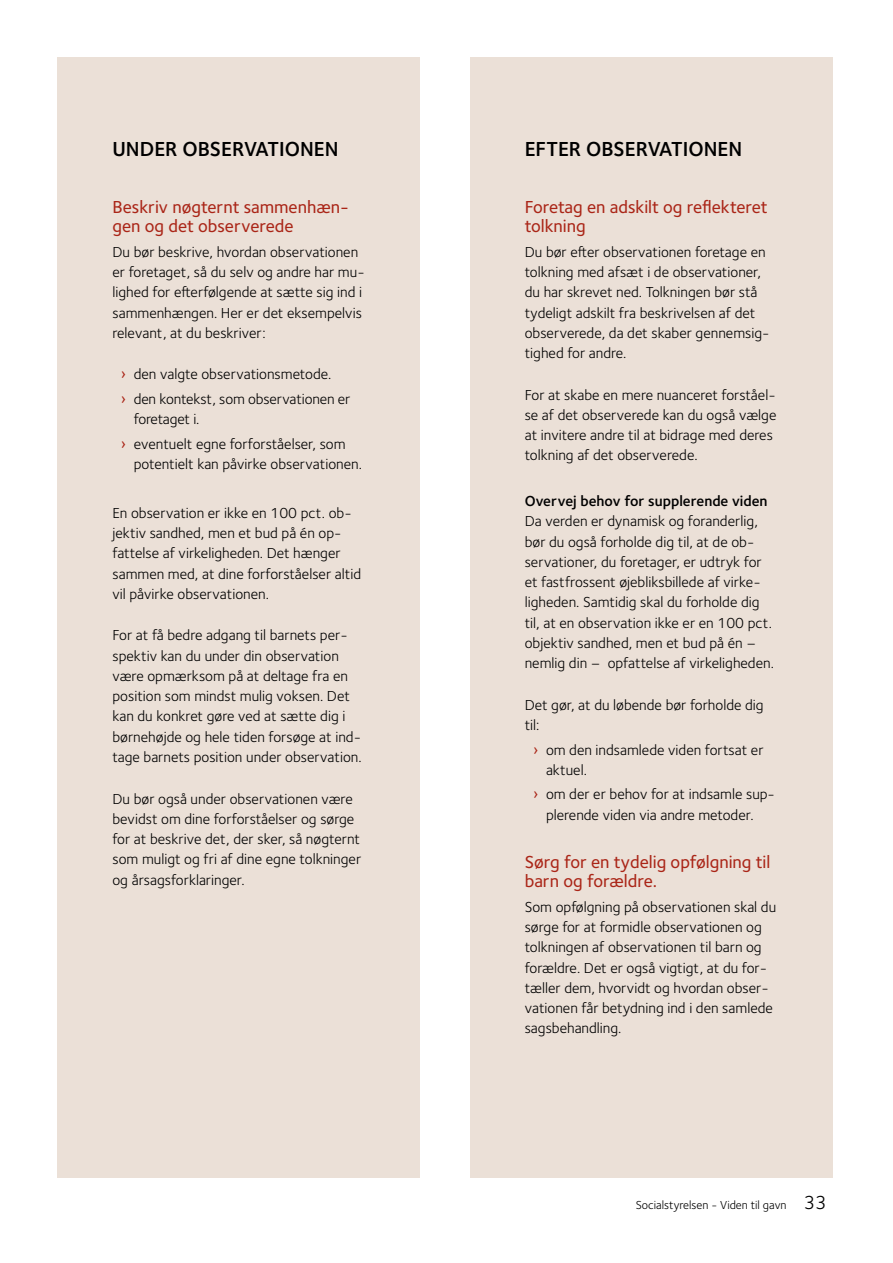
<style>
.page{position:relative;width:893px;height:1263px;background:#fff}
.page>*{position:absolute;margin:0;border:0;box-sizing:border-box;transform-origin:0 0}
.brodtxt{font:600 21px "Foundry Sterling";color:#000}
.brodtxt-rod-bold{font:500 18px/19.5px "Foundry Sterling";color:#aa2517}
.brodtxt-2{font:15px/20.2px "Foundry Sterling";color:#000}
.underunderoverksirft{font:600 15px "Foundry Sterling";color:#000}
.t1{font:12px "Foundry Sterling Book 3";color:#000}
.s1{font-size:18px;color:#aa2517}
.s2{font-family:"Foundry Sterling";font-size:19.5px}
</style>
<div class="page">
<div style="left:58px;top:57px;width:362px;height:1121px;background:#ebe0d7"></div>
<div style="left:470px;top:57px;width:362px;height:1121px;background:#ebe0d7"></div>
<p class="brodtxt" style="left:112px;top:137px;width:228px">UNDER OBSERVATIONEN</p>
<p class="brodtxt-rod-bold" style="left:112px;top:197px;width:238px">Beskriv nøgternt sammenhæn&shy;gen og det observerede</p>
<p class="brodtxt-2" style="left:112px;top:242px;width:254px">Du bør beskrive, hvordan observationen er foretaget, så du selv og andre har mu&shy;lighed for efterfølgende at sætte sig ind i sammenhængen. Her er det eksempelvis relevant, at du beskriver:</p>
<p class="brodtxt-2" style="left:121px;top:364px;width:212px"><span class="s1">›</span> den valgte observationsmetode.</p>
<p class="brodtxt-2" style="left:134px;top:389px;width:218px;text-indent:-13px"><span class="s1">›</span> den kontekst, som observationen er foretaget i.</p>
<p class="brodtxt-2" style="left:134px;top:434px;width:230px;text-indent:-13px"><span class="s1">›</span> eventuelt egne forforståelser, som potentielt kan påvirke observationen.</p>
<p class="brodtxt-2" style="left:112px;top:503px;width:250px">En observation er ikke en 100 pct. ob&shy;jektiv sandhed, men et bud på én op&shy;fattelse af virkeligheden. Det hænger sammen med, at dine forforståelser altid vil påvirke observationen.</p>
<p class="brodtxt-2" style="left:112px;top:625px;width:251px">For at få bedre adgang til barnets per&shy;spektiv kan du under din observation være opmærksom på at deltage fra en position som mindst mulig voksen. Det kan du konkret gøre ved at sætte dig i børnehøjde og hele tiden forsøge at ind&shy;tage barnets position under observation.</p>
<p class="brodtxt-2" style="left:112px;top:788px;width:250px">Du bør også under observationen være bevidst om dine forforståelser og sørge for at beskrive det, der sker, så nøgternt som muligt og fri af dine egne tolkninger og årsagsforklaringer.</p>
<p class="brodtxt" style="left:525px;top:137px;width:219px">EFTER OBSERVATIONEN</p>
<p class="brodtxt-rod-bold" style="left:525px;top:197px;width:244px">Foretag en adskilt og reflekteret tolkning</p>
<p class="brodtxt-2" style="left:525px;top:242px;width:246px">Du bør efter observationen foretage en tolkning med afsæt i de observationer, du har skrevet ned. Tolkningen bør stå tydeligt adskilt fra beskrivelsen af det observerede, da det skaber gennemsig&shy;tighed for andre.</p>
<p class="brodtxt-2" style="left:525px;top:385px;width:253px">For at skabe en mere nuanceret forståel&shy;se af det observerede kan du også vælge at invitere andre til at bidrage med deres tolkning af det observerede.</p>
<p class="underunderoverksirft" style="left:525px;top:492px;width:244px">Overvej behov for supplerende viden</p>
<p class="brodtxt-2" style="left:525px;top:511px;width:251px">Da verden er dynamisk og foranderlig, bør du også forholde dig til, at de ob&shy;servationer, du foretager, er udtryk for et fastfrossent øjebliksbillede af virke&shy;ligheden. Samtidig skal du forholde dig til, at en observation ikke er en 100 pct. objektiv sandhed, men et bud på én – nemlig din – opfattelse af virkeligheden.</p>
<p class="brodtxt-2" style="left:525px;top:695px;width:240px">Det gør, at du løbende bør forholde dig til:</p>
<p class="brodtxt-2" style="left:546px;top:739px;width:219px;text-indent:-13px"><span class="s1">›</span> om den indsamlede viden fortsat er aktuel.</p>
<p class="brodtxt-2" style="left:533px;top:784px;width:243px;text-align:center"><span class="s1">›</span> om der er behov for at indsamle sup&shy;plerende viden via andre metoder.</p>
<p class="brodtxt-rod-bold" style="left:525px;top:852px;width:247px">Sørg for en tydelig opfølgning til barn og forældre.</p>
<p class="brodtxt-2" style="left:525px;top:897px;width:253px">Som opfølgning på observationen skal du sørge for at formidle observationen og tolkningen af observationen til barn og forældre. Det er også vigtigt, at du for&shy;tæller dem, hvorvidt og hvordan obser&shy;vationen får betydning ind i den samlede sagsbehandling.</p>
<p class="t1" style="left:636px;top:1198px;width:193px">Socialstyrelsen - Viden til gavn <span class="s2">33</span></p>
</div>
